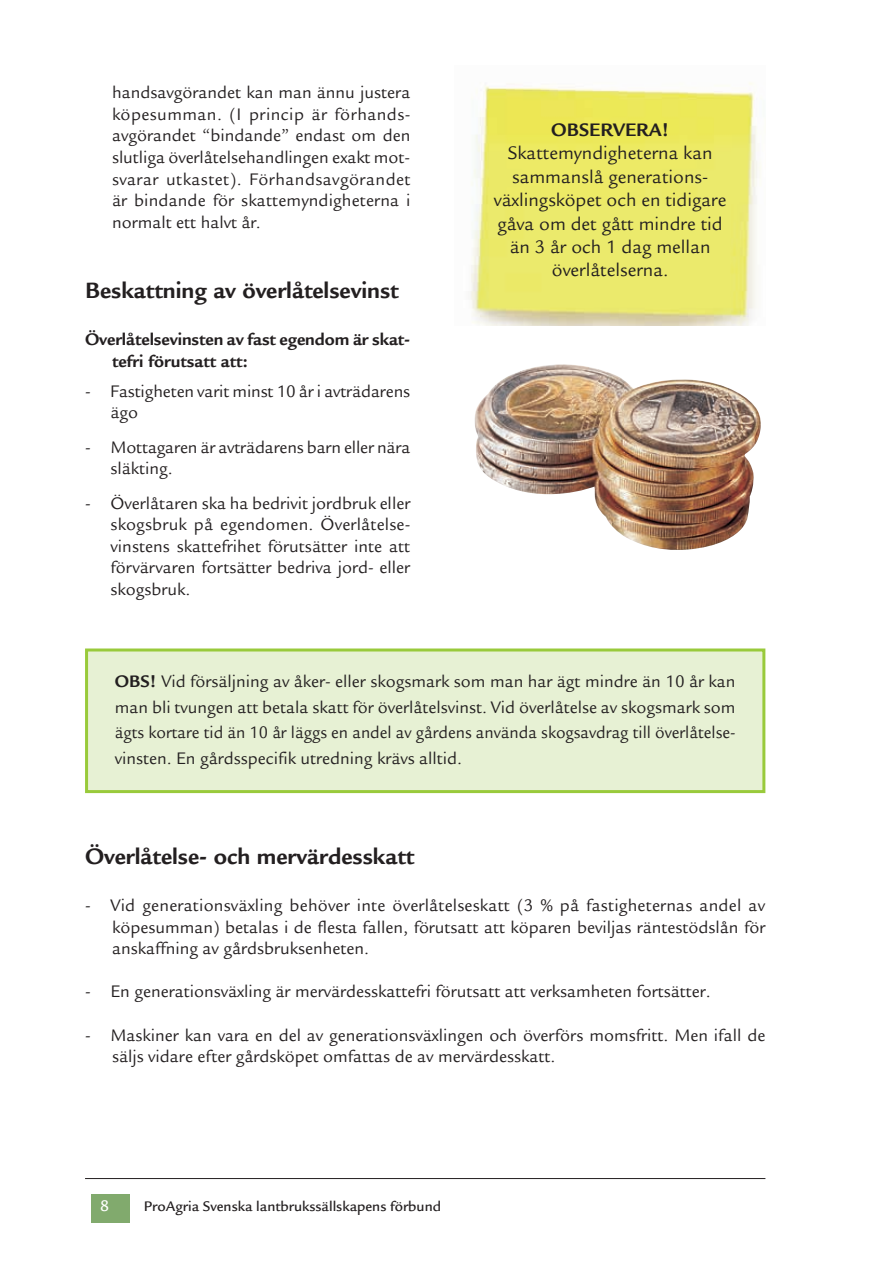
<style>
.page{position:relative;width:893px;height:1263px;background:#fff}
.page>*{position:absolute;margin:0;border:0;box-sizing:border-box;transform-origin:0 0}
.t1{font:700 24px "Legacy Sans";color:#231f20}
.t2{font:19.5px/23.4px "Legacy Sans";color:#231f20;text-align:center}
.t3{font:700 19.5px "Legacy Sans";color:#231f20}
.t4{font:18px/21.6px "Legacy Sans";color:#231f20;text-align:justify}
.t5{font:700 18px/21.6px "Legacy Sans";letter-spacing:-.005em;color:#231f20}
.t6{font:500 16.5px "Legacy Sans";color:#fff}
.t7{font:500 15px "Legacy Sans";color:#231f20}
.s1{font-weight:700}
</style>
<div class="page">
<div style="left:91px;top:1194px;width:39px;height:28px;background:#81aa6d"></div>
<hr style="left:85px;top:1178px;width:680px;height:1px;background:#231f20">
<div style="left:85px;top:648px;width:680px;height:145px;background:#e7f1d4;border:3px solid #99ca3b"></div>
<img style="left:474px;top:364px;width:287px;height:186px">
<img style="left:470px;top:82px;width:291px;height:243px">
<p class="t4" style="left:112px;top:82px;width:300px">handsavgörandet kan man ännu justera köpesumman. (I princip är förhands&shy;avgörandet “bindande” endast om den slutliga överlåtelsehandlingen exakt mot&shy;svarar utkastet). Förhandsavgörandet är bindande för skattemyndigheterna i normalt ett halvt år.</p>
<h1 class="t1" style="left:85px;top:277px;width:315px">Beskattning av överlåtelsevinst</h1>
<p class="t5" style="left:112px;top:329px;width:300px;text-indent:-27px">Överlåtelsevinsten av fast egendom är skat&shy;tefri förutsatt att:</p>
<p class="t4" style="left:111px;top:380px;width:301px;text-indent:-26px">- Fastigheten varit minst 10 år i avträdarens ägo</p>
<p class="t4" style="left:111px;top:436px;width:301px;text-indent:-26px">- Mottagaren är avträdarens barn eller nära släkting.</p>
<p class="t4" style="left:111px;top:492px;width:301px;text-indent:-26px">- Överlåtaren ska ha bedrivit jordbruk eller skogsbruk på egendomen. Överlåtelse&shy;vinstens skattefrihet förutsätter inte att förvärvaren fortsätter bedriva jord- eller skogsbruk.</p>
<p class="t3" style="left:551px;top:119px;width:119px">OBSERVERA!</p>
<p class="t2" style="left:494px;top:142px;width:234px">Skattemyndigheterna kan sammanslå generations&shy;växlingsköpet och en tidigare gåva om det gått mindre tid än 3 år och 1 dag mellan överlåtelserna.</p>
<p class="t4" style="left:115px;top:669px;width:622px;line-height:25.5px"><span class="s1">OBS!</span> Vid försäljning av åker- eller skogsmark som man har ägt mindre än 10 år kan man bli tvungen att betala skatt för överlåtelsvinst. Vid överlåtelse av skogsmark som ägts kortare tid än 10 år läggs en andel av gårdens använda skogsavdrag till överlåtelse&shy;vinsten. En gårdsspecifik utredning krävs alltid.</p>
<h1 class="t1" style="left:85px;top:843px;width:331px">Överlåtelse- och mervärdesskatt</h1>
<p class="t4" style="left:112px;top:895px;width:655px;text-indent:-27px">- Vid generationsväxling behöver inte överlåtelseskatt (3 % på fastigheternas andel av köpesumman) betalas i de flesta fallen, förutsatt att köparen beviljas räntestödslån för anskaffning av gårdsbruksenheten.</p>
<p class="t4" style="left:85px;top:981px;width:627px">- En generationsväxling är mervärdesskattefri förutsatt att verksamheten fortsätter.</p>
<p class="t4" style="left:112px;top:1024px;width:655px;text-indent:-27px">- Maskiner kan vara en del av generationsväxlingen och överförs momsfritt. Men ifall de säljs vidare efter gårdsköpet omfattas de av mervärdesskatt.</p>
<p class="t6" style="left:100px;top:1196px;width:10px">8</p>
<p class="t7" style="left:144px;top:1197px;width:299px">ProAgria Svenska lantbrukssällskapens förbund</p>
</div>
